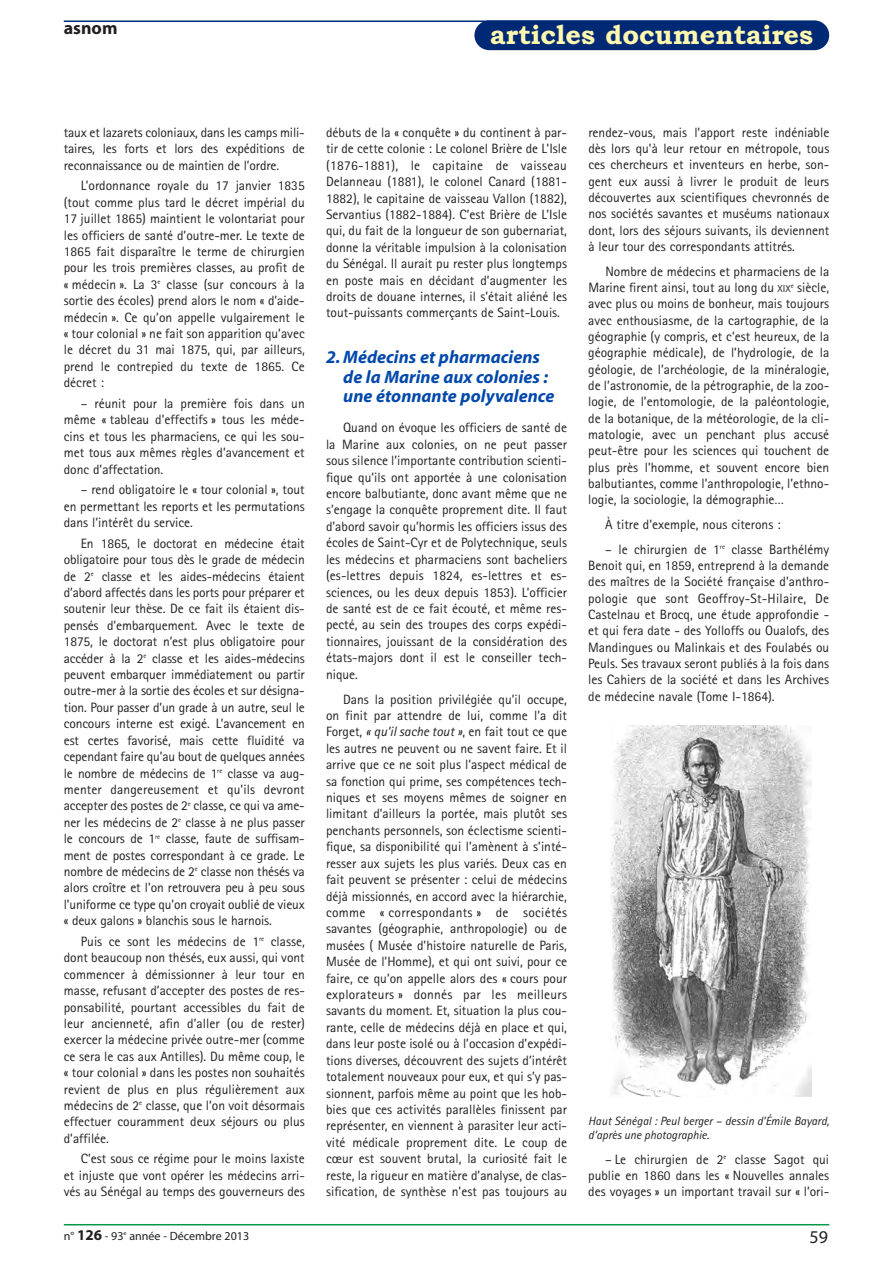
<style>
.page{position:relative;width:893px;height:1263px;background:#fff}
.page>*{position:absolute;margin:0;border:0;box-sizing:border-box;transform-origin:0 0}
.t1{font:700 27px "Bookman Old Style";color:#fff8ae}
.t2{font:italic 700 18px/19.8px "Myriad";color:#0048ac}
.t3{font:700 18px "Myriad";color:#231f20}
.t4{font:18px "Myriad";color:#231f20}
.t5{font:13.5px/16.4px "Rotis Sans Serif";color:#231f20;text-align:justify}
.t6{font:italic 12px/13.6px "Rotis Sans Serif";color:#231f20}
.t7{font:12px "Myriad";color:#231f20}
.s1{font-weight:700;font-size:15px}
.s2{font-style:italic}
.s3{font-size:10.2px}
</style>
<div class="page">
<hr style="left:64px;top:1224px;width:765px;height:1px;background:#00984a">
<hr style="left:64px;top:21px;width:710px;height:1px;background:#002975">
<div style="left:474px;top:20px;width:355px;height:30px;background:#002975;border-radius:15px"></div>
<img style="left:610px;top:725px;width:201px;height:372px">
<p class="t3" style="left:64px;top:21px;width:55px">asnom</p>
<p class="t1" style="left:490px;top:19px;width:325px">articles documentaires</p>
<p class="t5" style="left:64px;top:125px;width:243px">taux et lazarets coloniaux, dans les camps mili&shy;taires, les forts et lors des expéditions de reconnaissance ou de maintien de l’ordre.</p>
<p class="t5" style="left:64px;top:179px;width:243px;text-indent:17px">L’ordonnance royale du 17 janvier 1835 (tout comme plus tard le décret impérial du 17 juillet 1865) maintient le volontariat pour les officiers de santé d’outre-mer. Le texte de 1865 fait disparaître le terme de chirurgien pour les trois premières classes, au profit de « médecin ». La 3<sup>e</sup> classe (sur concours à la sortie des écoles) prend alors le nom « d’aide&shy;médecin ». Ce qu’on appelle vulgairement le « tour colonial » ne fait son apparition qu’avec le décret du 31 mai 1875, qui, par ailleurs, prend le contrepied du texte de 1865. Ce décret :</p>
<p class="t5" style="left:64px;top:397px;width:243px;text-indent:17px">– réunit pour la première fois dans un même « tableau d’effectifs » tous les méde&shy;cins et tous les pharmaciens, ce qui les sou&shy;met tous aux mêmes règles d’avancement et donc d’affectation.</p>
<p class="t5" style="left:64px;top:483px;width:242px;text-indent:17px">– rend obligatoire le « tour colonial », tout en permettant les reports et les permutations dans l’intérêt du service.</p>
<p class="t5" style="left:64px;top:536px;width:243px;text-indent:17px">En 1865, le doctorat en médecine était obligatoire pour tous dès le grade de médecin de 2<sup>e</sup> classe et les aides-médecins étaient d’abord affectés dans les ports pour préparer et soutenir leur thèse. De ce fait ils étaient dis&shy;pensés d’embarquement. Avec le texte de 1875, le doctorat n’est plus obligatoire pour accéder à la 2<sup>e</sup> classe et les aides-médecins peuvent embarquer immédiatement ou partir outre-mer à la sortie des écoles et sur désigna&shy;tion. Pour passer d’un grade à un autre, seul le concours interne est exigé. L’avancement en est certes favorisé, mais cette fluidité va cependant faire qu’au bout de quelques années le nombre de médecins de 1<sup>re</sup> classe va aug&shy;menter dangereusement et qu’ils devront accepter des postes de 2<sup>e</sup> classe, ce qui va ame&shy;ner les médecins de 2<sup>e</sup> classe à ne plus passer le concours de 1<sup>re</sup> classe, faute de suffisam&shy;ment de postes correspondant à ce grade. Le nombre de médecins de 2<sup>e</sup> classe non thésés va alors croître et l’on retrouvera peu à peu sous l’uniforme ce type qu’on croyait oublié de vieux « deux galons » blanchis sous le harnois.</p>
<p class="t5" style="left:64px;top:934px;width:243px;text-indent:17px">Puis ce sont les médecins de 1<sup>re</sup> classe, dont beaucoup non thésés, eux aussi, qui vont commencer à démissionner à leur tour en masse, refusant d’accepter des postes de res&shy;ponsabilité, pourtant accessibles du fait de leur ancienneté, afin d’aller (ou de rester) exercer la médecine privée outre-mer (comme ce sera le cas aux Antilles). Du même coup, le « tour colonial » dans les postes non souhaités revient de plus en plus régulièrement aux médecins de 2<sup>e</sup> classe, que l’on voit désormais effectuer couramment deux séjours ou plus d’affilée.</p>
<p class="t5" style="left:64px;top:1152px;width:243px;text-indent:17px">C’est sous ce régime pour le moins laxiste et injuste que vont opérer les médecins arri&shy;vés au Sénégal au temps des gouverneurs des</p>
<p class="t7" style="left:64px;top:1231px;width:187px">n° <span class="s1">126</span> - 93<sup>e</sup> année - Décembre 2013</p>
<p class="t5" style="left:326px;top:125px;width:243px">débuts de la « conquête » du continent à par&shy;tir de cette colonie : Le colonel Brière de L’Isle (1876-1881), le capitaine de vaisseau Delanneau (1881), le colonel Canard (1881- 1882), le capitaine de vaisseau Vallon (1882), Servantius (1882-1884). C’est Brière de L’Isle qui, du fait de la longueur de son gubernariat, donne la véritable impulsion à la colonisation du Sénégal. Il aurait pu rester plus longtemps en poste mais en décidant d’augmenter les droits de douane internes, il s’était aliéné les tout-puissants commerçants de Saint-Louis.</p>
<p class="t2" style="left:343px;top:349px;width:213px;text-indent:-17px">2. Médecins et pharmaciens de la Marine aux colonies : une étonnante polyvalence</p>
<p class="t5" style="left:326px;top:421px;width:243px;text-indent:17px">Quand on évoque les officiers de santé de la Marine aux colonies, on ne peut passer sous silence l’importante contribution scienti&shy;fique qu’ils ont apportée à une colonisation encore balbutiante, donc avant même que ne s’engage la conquête proprement dite. Il faut d’abord savoir qu’hormis les officiers issus des écoles de Saint-Cyr et de Polytechnique, seuls les médecins et pharmaciens sont bacheliers (es-lettres depuis 1824, es-lettres et es&shy;sciences, ou les deux depuis 1853). L’officier de santé est de ce fait écouté, et même res&shy;pecté, au sein des troupes des corps expédi&shy;tionnaires, jouissant de la considération des états-majors dont il est le conseiller tech&shy;nique.</p>
<p class="t5" style="left:326px;top:692px;width:243px;text-indent:17px">Dans la position privilégiée qu’il occupe, on finit par attendre de lui, comme l’a dit Forget, <span class="s2">« qu’il sache tout »</span>, en fait tout ce que les autres ne peuvent ou ne savent faire. Et il arrive que ce ne soit plus l’aspect médical de sa fonction qui prime, ses compétences tech&shy;niques et ses moyens mêmes de soigner en limitant d’ailleurs la portée, mais plutôt ses penchants personnels, son éclectisme scienti&shy;fique, sa disponibilité qui l’amènent à s’inté&shy;resser aux sujets les plus variés. Deux cas en fait peuvent se présenter : celui de médecins déjà missionnés, en accord avec la hiérarchie, comme « correspondants » de sociétés savantes (géographie, anthropologie) ou de musées ( Musée d’histoire naturelle de Paris, Musée de l’Homme), et qui ont suivi, pour ce faire, ce qu’on appelle alors des « cours pour explorateurs » donnés par les meilleurs savants du moment. Et, situation la plus cou&shy;rante, celle de médecins déjà en place et qui, dans leur poste isolé ou à l’occasion d’expédi&shy;tions diverses, découvrent des sujets d’intérêt totalement nouveaux pour eux, et qui s’y pas&shy;sionnent, parfois même au point que les hob&shy;bies que ces activités parallèles finissent par représenter, en viennent à parasiter leur acti&shy;vité médicale proprement dite. Le coup de cœur est souvent brutal, la curiosité fait le reste, la rigueur en matière d’analyse, de clas&shy;sification, de synthèse n’est pas toujours au</p>
<p class="t5" style="left:588px;top:125px;width:243px">rendez-vous, mais l’apport reste indéniable dès lors qu’à leur retour en métropole, tous ces chercheurs et inventeurs en herbe, son&shy;gent eux aussi à livrer le produit de leurs découvertes aux scientifiques chevronnés de nos sociétés savantes et muséums nationaux dont, lors des séjours suivants, ils deviennent à leur tour des correspondants attitrés.</p>
<p class="t5" style="left:588px;top:264px;width:243px;text-indent:17px">Nombre de médecins et pharmaciens de la Marine firent ainsi, tout au long du <span class="s3">XIX</span><sup>e</sup> siècle, avec plus ou moins de bonheur, mais toujours avec enthousiasme, de la cartographie, de la géographie (y compris, et c’est heureux, de la géographie médicale), de l’hydrologie, de la géologie, de l’archéologie, de la minéralogie, de l’astronomie, de la pétrographie, de la zoo&shy;logie, de l’entomologie, de la paléontologie, de la botanique, de la météorologie, de la cli&shy;matologie, avec un penchant plus accusé peut-être pour les sciences qui touchent de plus près l’homme, et souvent encore bien balbutiantes, comme l’anthropologie, l’ethno&shy;logie, la sociologie, la démographie…</p>
<p class="t5" style="left:605px;top:518px;width:177px">À titre d’exemple, nous citerons :</p>
<p class="t5" style="left:588px;top:542px;width:243px;text-indent:17px">– le chirurgien de 1<sup>re</sup> classe Barthélémy Benoit qui, en 1859, entreprend à la demande des maîtres de la Société française d’anthro&shy;pologie que sont Geoffroy-St-Hilaire, De Castelnau et Brocq, une étude approfondie - et qui fera date - des Yolloffs ou Oualofs, des Mandingues ou Malinkais et des Foulabés ou Peuls. Ses travaux seront publiés à la fois dans les Cahiers de la société et dans les Archives de médecine navale (Tome I-1864).</p>
<p class="t6" style="left:588px;top:1116px;width:243px">Haut Sénégal : Peul berger – dessin d’Émile Bayard, d’après une photographie.</p>
<p class="t5" style="left:588px;top:1152px;width:243px;text-indent:17px">– Le chirurgien de 2<sup>e</sup> classe Sagot qui publie en 1860 dans les « Nouvelles annales des voyages » un important travail sur « l’ori-</p>
<p class="t4" style="left:809px;top:1230px;width:20px">59</p>
</div>
